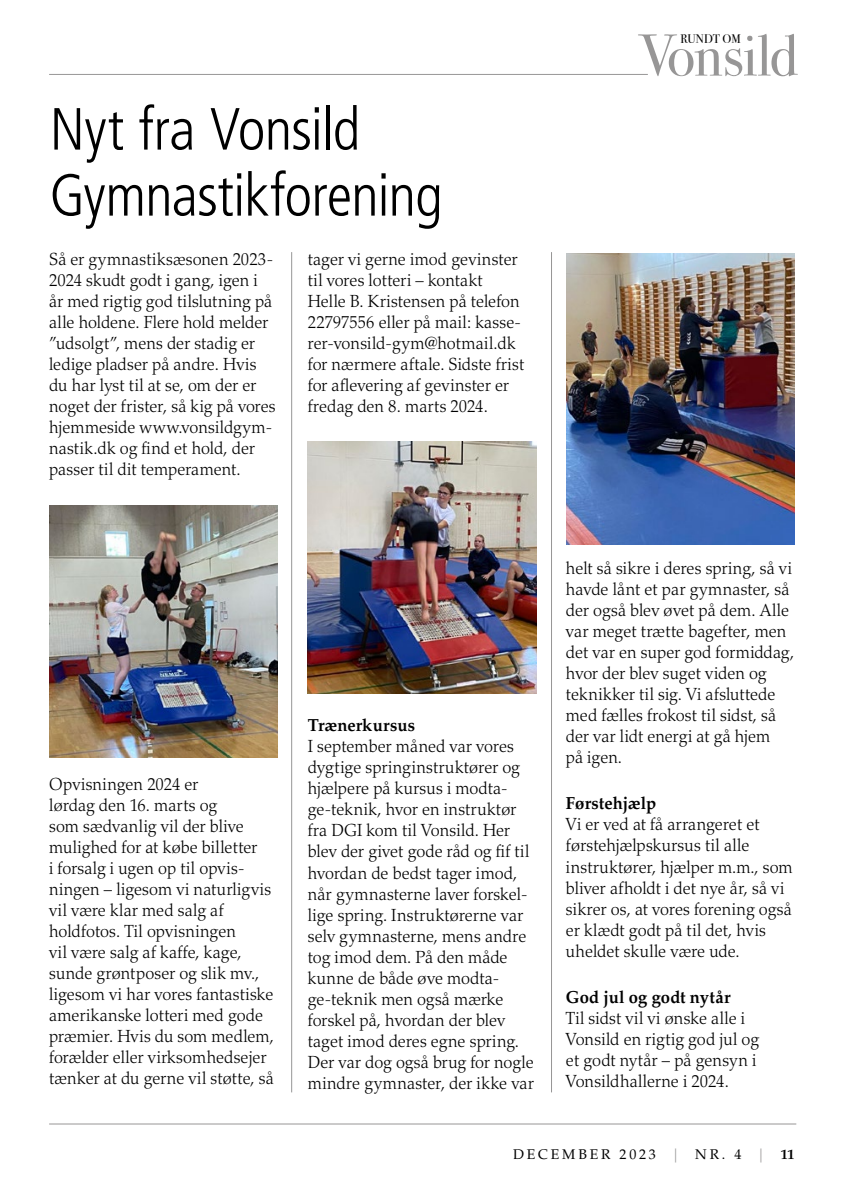
<style>
.page{position:relative;width:844px;height:1191px;background:#fff}
.page>*{position:absolute;margin:0;border:0;box-sizing:border-box;transform-origin:0 0}
.Appetizer{font:300 condensed 59.32px/66px "Frutiger LT Std";letter-spacing:-.015em;color:#000}
.Brød{font:300 17.5px/21px "Palatino LT Std";letter-spacing:.005em;color:#000;scale:.95 1}
.Brød-2{font:700 17.5px "Palatino LT Std";letter-spacing:.005em;color:#000;scale:.95 1}
.t1{font:14px "Palatino LT Std";letter-spacing:.2em;color:#000}
.t2{font:12.42px "Bodoni Svty Two ITCTT";color:#000}
.s1{color:#979696}
.s2{font-weight:700}
</style>
<div class="page">
<hr style="left:49px;top:1123px;width:747px;height:1px;background:#979696">
<hr style="left:49px;top:74px;width:598px;height:1px;background:#979696">
<svg style="left:638px;top:34px;width:159px;height:42px"></svg>
<img style="left:49px;top:506px;width:228px;height:252px">
<img style="left:308px;top:441px;width:228px;height:252px">
<img style="left:566px;top:254px;width:228px;height:290px">
<hr style="left:291px;top:252px;width:1px;height:840px;background:#979696">
<hr style="left:551px;top:252px;width:1px;height:840px;background:#979696">
<p class="Appetizer" style="left:50px;top:97px;width:394px">Nyt fra Vonsild<br>Gymnastikforening</p>
<p class="Brød" style="left:49px;top:249px;width:240px">Så er gymnastiksæsonen 2023-<br>2024 skudt godt i gang, igen i år med rigtig god tilslutning på alle holdene. Flere hold melder ”udsolgt”, mens der stadig er ledige pladser på andre. Hvis du har lyst til at se, om der er noget der frister, så kig på vores hjemmeside www.vonsildgym&shy;nastik.dk og find et hold, der passer til dit temperament.</p>
<p class="Brød" style="left:308px;top:249px;width:229px">tager vi gerne imod gevinster til vores lotteri – kontakt<br>Helle B. Kristensen på telefon<br>22797556 eller på mail: kasse&shy;rer-vonsild-gym@hotmail.dk for nærmere aftale. Sidste frist for aflevering af gevinster er fredag den 8. marts 2024.</p>
<p class="t2" style="left:680px;top:28px;width:62px">RUNDT OM</p>
<p class="Brød" style="left:49px;top:774px;width:238px">Opvisningen 2024 er<br>lørdag den 16. marts og<br>som sædvanlig vil der blive mulighed for at købe billetter<br>i forsalg i ugen op til opvis&shy;ningen – ligesom vi naturligvis vil være klar med salg af holdfotos. Til opvisningen<br>vil være salg af kaffe, kage, sunde grøntposer og slik mv., ligesom vi har vores fantastiske amerikanske lotteri med gode præmier. Hvis du som medlem, forælder eller virksomhedsejer tænker at du gerne vil støtte, så</p>
<p class="Brød-2" style="left:308px;top:715px;width:114px">Trænerkursus</p>
<p class="Brød" style="left:308px;top:736px;width:239px">I september måned var vores dygtige springinstruktører og hjælpere på kursus i modta&shy;ge-teknik, hvor en instruktør fra DGI kom til Vonsild. Her blev der givet gode råd og fif til hvordan de bedst tager imod, når gymnasterne laver forskel&shy;lige spring. Instruktørerne var selv gymnasterne, mens andre tog imod dem. På den måde kunne de både øve modta&shy;ge-teknik men også mærke forskel på, hvordan der blev taget imod deres egne spring.<br>Der var dog også brug for nogle mindre gymnaster, der ikke var</p>
<p class="Brød" style="left:566px;top:558px;width:242px">helt så sikre i deres spring, så vi havde lånt et par gymnaster, så der også blev øvet på dem. Alle var meget trætte bagefter, men det var en super god formiddag, hvor der blev suget viden og teknikker til sig. Vi afsluttede med fælles frokost til sidst, så der var lidt energi at gå hjem<br>på igen.</p>
<p class="Brød-2" style="left:566px;top:793px;width:96px">Førstehjælp</p>
<p class="Brød" style="left:566px;top:814px;width:240px">Vi er ved at få arrangeret et førstehjælpskursus til alle instruktører, hjælper m.m., som bliver afholdt i det nye år, så vi sikrer os, at vores forening også er klædt godt på til det, hvis uheldet skulle være ude.</p>
<p class="Brød-2" style="left:566px;top:986px;width:175px">God jul og godt nytår</p>
<p class="Brød" style="left:566px;top:1007px;width:205px">Til sidst vil vi ønske alle i<br>Vonsild en rigtig god jul og et godt nytår – på gensyn i<br>Vonsildhallerne i 2024.</p>
<p class="t1" style="left:513px;top:1146px;width:282px">DECEMBER 2023 <span class="s1">|</span> NR. 4 <span class="s1">|</span> <span class="s2">11</span></p>
</div>
